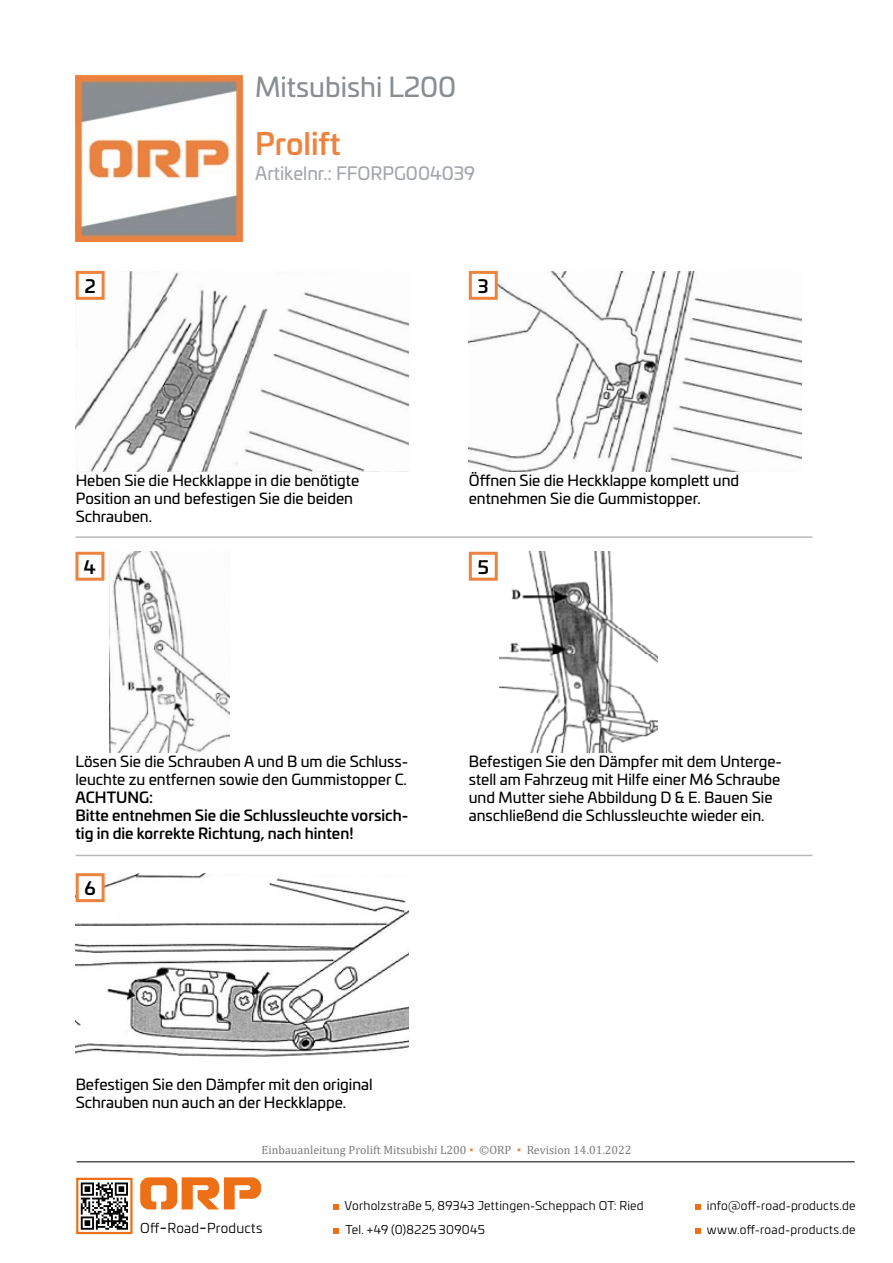
<style>
.page{position:relative;width:893px;height:1263px;background:#fff}
.page>*{position:absolute;margin:0;border:0;box-sizing:border-box;transform-origin:0 0}
.t1{font:500 30px "Univia Pro";color:#ed833f}
.t2{font:27px "Univia Pro";color:#898e93}
.t3{font:18px "Univia Pro";color:#a3a7ab}
.t4{font:500 18px "Univia Pro";color:#000}
.t5{font:15px/18px "Univia Pro";color:#000}
.t6{font:500 15px/18px "Univia Pro";color:#000}
.t7{font:13.5px "Univia Pro";letter-spacing:.015em;color:#000}
.t8{font:12px "Univia Pro";letter-spacing:.02em;color:#000}
.t9{font:12px "Cambria";color:#7c7b7b}
.s1{color:#ed833f}
.s2{font-size:18px}
</style>
<div class="page">
<img style="left:76px;top:75px;width:166px;height:167px">
<hr style="left:77px;top:1161px;width:778px;height:1px;background:#000">
<svg style="left:140px;top:1177px;width:121px;height:32px"></svg>
<div style="left:76px;top:1178px;width:57px;height:56px;border:2px solid #ed7016"></div>
<svg style="left:81px;top:1182px;width:47px;height:48px"></svg>
<svg style="left:333px;top:1204px;width:5px;height:5px"></svg>
<svg style="left:695px;top:1204px;width:5px;height:5px"></svg>
<svg style="left:333px;top:1228px;width:5px;height:6px"></svg>
<svg style="left:695px;top:1228px;width:5px;height:6px"></svg>
<img style="left:76px;top:874px;width:333px;height:183px">
<img style="left:110px;top:552px;width:120px;height:201px">
<img style="left:469px;top:272px;width:333px;height:200px">
<img style="left:76px;top:272px;width:333px;height:200px">
<div style="left:75px;top:552px;width:29px;height:29px;background:#fff;border:3px solid #ed833f"></div>
<div style="left:76px;top:271px;width:29px;height:29px;border:3px solid #ed833f"></div>
<hr style="left:75px;top:536px;width:737px;height:2px;background:#898e93">
<hr style="left:76px;top:855px;width:737px;height:1px;background:#898e93">
<div style="left:469px;top:271px;width:29px;height:29px;background:#fff;border:3px solid #ed833f"></div>
<div style="left:469px;top:552px;width:29px;height:29px;background:#fff;border:3px solid #ed833f"></div>
<div style="left:76px;top:873px;width:29px;height:29px;background:#fff;border:3px solid #ed833f"></div>
<img style="left:499px;top:552px;width:158px;height:201px">
<p class="t4" style="left:85px;top:272px;width:12px">2</p>
<h2 class="t2" style="left:255px;top:67px;width:203px">Mitsubishi L200</h2>
<h1 class="t1" style="left:255px;top:120px;width:87px">Prolift</h1>
<p class="t3" style="left:255px;top:159px;width:222px">Artikelnr.: FFORPG004039</p>
<p class="t4" style="left:478px;top:272px;width:12px">3</p>
<p class="t5" style="left:76px;top:470px;width:285px">Heben Sie die Heckklappe in die benötigte<br>Position an und befestigen Sie die beiden<br>Schrauben.</p>
<p class="t4" style="left:84px;top:553px;width:13px">4</p>
<p class="t5" style="left:469px;top:470px;width:272px">Öffnen Sie die Heckklappe komplett und entnehmen Sie die Gummistopper.</p>
<p class="t4" style="left:478px;top:553px;width:13px">5</p>
<p class="t5" style="left:75px;top:752px;width:334px">Lösen Sie die Schrauben A und B um die Schluss&shy;leuchte zu entfernen sowie den Gummistopper C.</p>
<p class="t6" style="left:75px;top:787px;width:334px">ACHTUNG:<br>Bitte entnehmen Sie die Schlussleuchte vorsich&shy;tig in die korrekte Richtung, nach hinten!</p>
<p class="t4" style="left:85px;top:874px;width:13px">6</p>
<p class="t5" style="left:469px;top:752px;width:315px">Befestigen Sie den Dämpfer mit dem Unterge&shy;stell am Fahrzeug mit Hilfe einer M6 Schraube und Mutter siehe Abbildung D &amp; E. Bauen Sie anschließend die Schlussleuchte wieder ein.</p>
<p class="t5" style="left:76px;top:1075px;width:299px">Befestigen Sie den Dämpfer mit den original<br>Schrauben nun auch an der Heckklappe.</p>
<p class="t9" style="left:262px;top:1143px;width:371px">Einbauanleitung Prolift Mitsubishi L200<span class="s1">▪</span> ©ORP <span class="s1">▪</span> Revision 14.01.2022</p>
<p class="t8" style="left:344px;top:1196px;width:301px">Vorholzstraße 5, 89343 Jettingen-Scheppach OT: Ried</p>
<p class="t7" style="left:140px;top:1219px;width:124px">Off<span class="s2">-</span>Road<span class="s2">-</span>Products</p>
<p class="t8" style="left:346px;top:1220px;width:141px">Tel. +49 (0)8225 309045</p>
<p class="t8" style="left:707px;top:1196px;width:150px">info@off-road-products.de</p>
<p class="t8" style="left:707px;top:1220px;width:150px">www.off-road-products.de</p>
</div>
